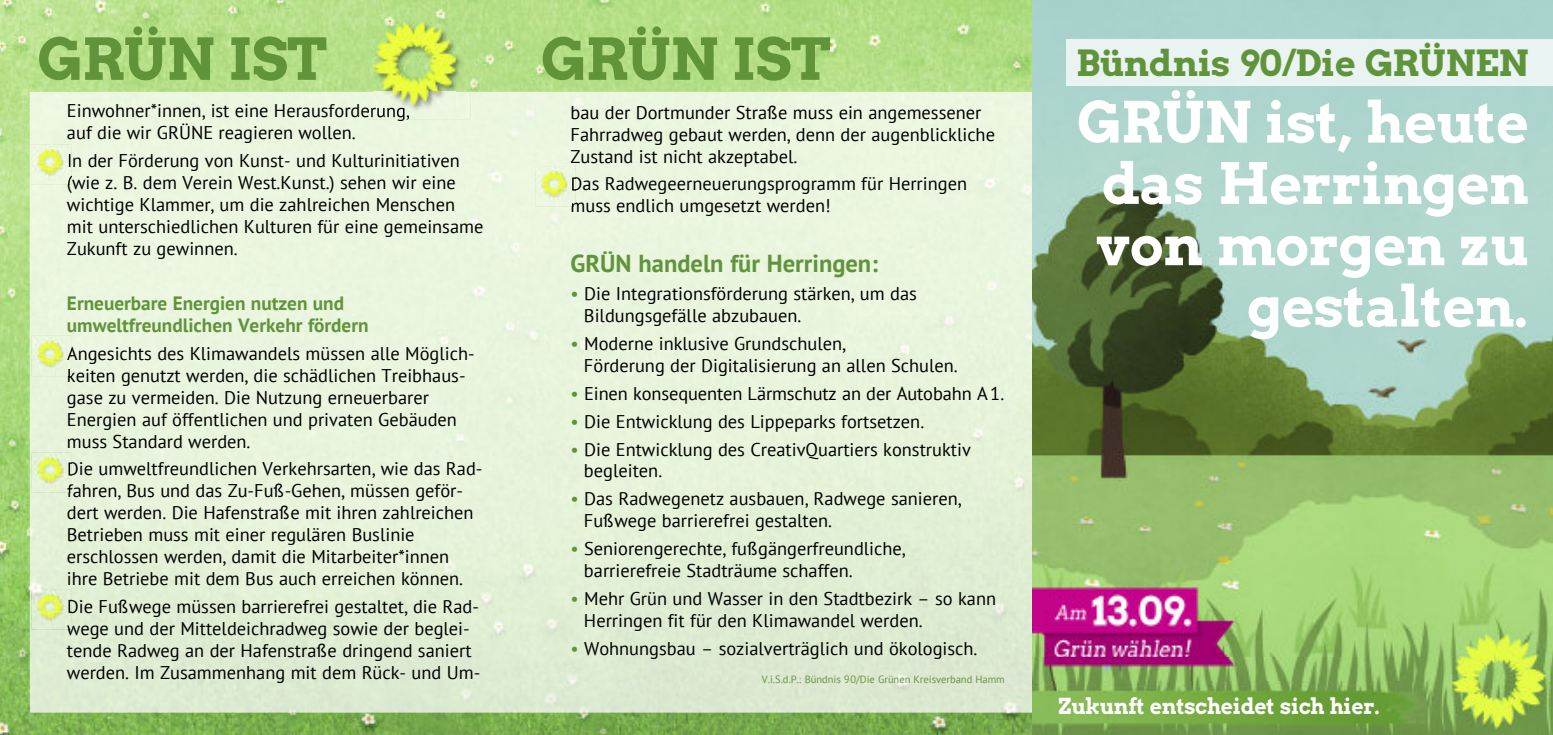
<style>
.page{position:relative;width:1553px;height:735px;background:#fff}
.page>*{position:absolute;margin:0;border:0;box-sizing:border-box;transform-origin:0 0}
.t1{font:56px "Arvo Gruen";letter-spacing:-.02em;color:#61943a}
.t2{font:55.12px/61.2px "Arvo Gruen";letter-spacing:-.015em;color:#fff;text-align:right}
.t3{font:35px "Arvo Gruen";letter-spacing:-.015em;color:#61943a}
.t4{font:700 24.5px "PT Sans";color:#61943a}
.t5{font:21.35px "Arvo Gruen";letter-spacing:-.015em;color:#fff;scale:.95 1}
.t6{font:700 19.25px/21.9px "PT Sans";color:#61943a}
.t7{font:18.38px/21.9px "PT Sans";color:#000}
.t8{font:10.5px "PT Sans";color:#61943a}
.s1{font-family:"Info OT Office"}
.s2{color:#61943a}
</style>
<div class="page">
<img style="left:0;top:0;width:1032px;height:734px">
<img style="left:30px;top:92px;width:1002px;height:620px">
<img style="left:367px;top:16px;width:103px;height:103px">
<img style="left:374px;top:22px;width:82px;height:83px">
<svg style="left:1032px;top:0;width:521px;height:734px;background:#94b88b"></svg>
<img style="left:1032px;top:680px;width:409px;height:54px">
<img style="left:1260px;top:657px;width:181px;height:23px">
<img style="left:1032px;top:568px;width:228px;height:112px">
<svg style="left:1032px;top:657px;width:1px;height:23px"></svg>
<div style="left:1067px;top:40px;width:486px;height:46px;background:#e9f3f2"></div>
<img style="left:32px;top:335px;width:40px;height:41px">
<svg style="left:67px;top:347px;width:5px;height:13px"></svg>
<svg style="left:68px;top:368px;width:4px;height:8px"></svg>
<img style="left:38px;top:341px;width:25px;height:25px">
<img style="left:32px;top:452px;width:40px;height:40px">
<svg style="left:69px;top:462px;width:3px;height:13px"></svg>
<svg style="left:67px;top:484px;width:5px;height:8px"></svg>
<img style="left:38px;top:457px;width:25px;height:25px">
<img style="left:32px;top:588px;width:40px;height:41px">
<svg style="left:69px;top:599px;width:3px;height:13px"></svg>
<svg style="left:67px;top:625px;width:3px;height:4px"></svg>
<img style="left:38px;top:594px;width:25px;height:25px">
<img style="left:31px;top:144px;width:40px;height:40px">
<svg style="left:69px;top:154px;width:2px;height:13px"></svg>
<svg style="left:68px;top:176px;width:3px;height:8px"></svg>
<img style="left:37px;top:150px;width:25px;height:25px">
<img style="left:535px;top:166px;width:40px;height:40px">
<svg style="left:572px;top:177px;width:3px;height:13px"></svg>
<img style="left:541px;top:171px;width:25px;height:25px">
<h1 class="t1" style="left:37px;top:28px;width:291px">GRÜN IST</h1>
<h1 class="t1" style="left:541px;top:28px;width:291px">GRÜN IST</h1>
<p class="t7" style="left:67px;top:102px;width:344px">Einwohner*innen, ist eine Herausforderung, auf die wir GRÜNE reagieren wollen.</p>
<p class="t7" style="left:67px;top:151px;width:418px">In der Förderung von Kunst- und Kulturinitiativen (wie z. B. dem Verein West.Kunst.) sehen wir eine wichtige Klammer, um die zahlreichen Menschen mit unterschiedlichen Kulturen für eine gemeinsame Zukunft zu gewinnen.</p>
<p class="t6" style="left:67px;top:294px;width:303px">Erneuerbare Energien nutzen und umweltfreundlichen Verkehr fördern</p>
<p class="t7" style="left:67px;top:344px;width:409px">Angesichts des Klimawandels müssen alle Möglich&shy;keiten genutzt werden, die schädlichen Treibhaus&shy;gase zu vermeiden. Die Nutzung erneuerbarer Energien auf öffentlichen und privaten Gebäuden muss Standard werden.</p>
<p class="t7" style="left:67px;top:459px;width:417px">Die umweltfreundlichen Verkehrsarten, wie das Rad&shy;fahren, Bus und das Zu-Fu<span class="s1">ß</span>-Gehen, müssen geför&shy;dert werden. Die Hafenstra<span class="s1">ß</span>e mit ihren zahlreichen Betrieben muss mit einer regulären Buslinie erschlossen werden, damit die Mitarbeiter*innen ihre Betriebe mit dem Bus auch erreichen können.</p>
<p class="t7" style="left:67px;top:597px;width:415px">Die Fu<span class="s1">ß</span>wege müssen barrierefrei gestaltet, die Rad&shy;wege und der Mitteldeichradweg sowie der beglei&shy;tende Radweg an der Hafenstra<span class="s1">ß</span>e dringend saniert werden. Im Zusammenhang mit dem Rück- und Um-</p>
<p class="t7" style="left:570px;top:103px;width:426px">bau der Dortmunder Stra<span class="s1">ß</span>e muss ein angemessener<br>Fahrradweg gebaut werden, denn der augenblickliche<br>Zustand ist nicht akzeptabel.</p>
<p class="t7" style="left:570px;top:175px;width:398px">Das Radwegeerneuerungsprogramm für Herringen muss endlich umgesetzt werden!</p>
<h3 class="t4" style="left:570px;top:255px;width:309px">GRÜN handeln für Herringen:</h3>
<p class="t7" style="left:584px;top:284px;width:334px;text-indent:-13px"><span class="s2">•</span> Die Integrationsförderung stärken, um das<br>Bildungsgefälle abzubauen.</p>
<p class="t7" style="left:584px;top:334px;width:375px;text-indent:-13px"><span class="s2">•</span> Moderne inklusive Grundschulen,<br>Förderung der Digitalisierung an allen Schulen.</p>
<p class="t7" style="left:570px;top:384px;width:435px"><span class="s2">•</span> Einen konsequenten Lärmschutz an der Autobahn A1.</p>
<p class="t7" style="left:570px;top:412px;width:355px"><span class="s2">•</span> Die Entwicklung des Lippeparks fortsetzen.</p>
<p class="t7" style="left:584px;top:440px;width:388px;text-indent:-13px"><span class="s2">•</span> Die Entwicklung des CreativQuartiers konstruktiv begleiten.</p>
<p class="t7" style="left:584px;top:489px;width:379px;text-indent:-13px"><span class="s2">•</span> Das Radwegenetz ausbauen, Radwege sanieren,<br>Fu<span class="s1">ß</span>wege barrierefrei gestalten.</p>
<p class="t7" style="left:584px;top:539px;width:323px;text-indent:-13px"><span class="s2">•</span> Seniorengerechte, fu<span class="s1">ß</span>gängerfreundliche, barrierefreie Stadträume schaffen.</p>
<p class="t7" style="left:584px;top:589px;width:414px;text-indent:-13px"><span class="s2">•</span> Mehr Grün und Wasser in den Stadtbezirk – so kann<br>Herringen fit für den Klimawandel werden.</p>
<p class="t7" style="left:570px;top:638px;width:408px"><span class="s2">•</span> Wohnungsbau – sozialverträglich und ökologisch.</p>
<p class="t8" style="left:762px;top:675px;width:244px">V.i.S.d.P.: Bündnis 90/Die Grünen Kreisverband Hamm</p>
<h3 class="t3" style="left:1076px;top:44px;width:454px">Bündnis 90/Die GRÜNEN</h3>
<h2 class="t2" style="left:1077px;top:93px;width:454px">GRÜN ist, heute das Herringen von morgen zu gestalten.</h2>
<p class="t5" style="left:1058px;top:693px;width:340px">Zukunft entscheidet sich hier.</p>
</div>
